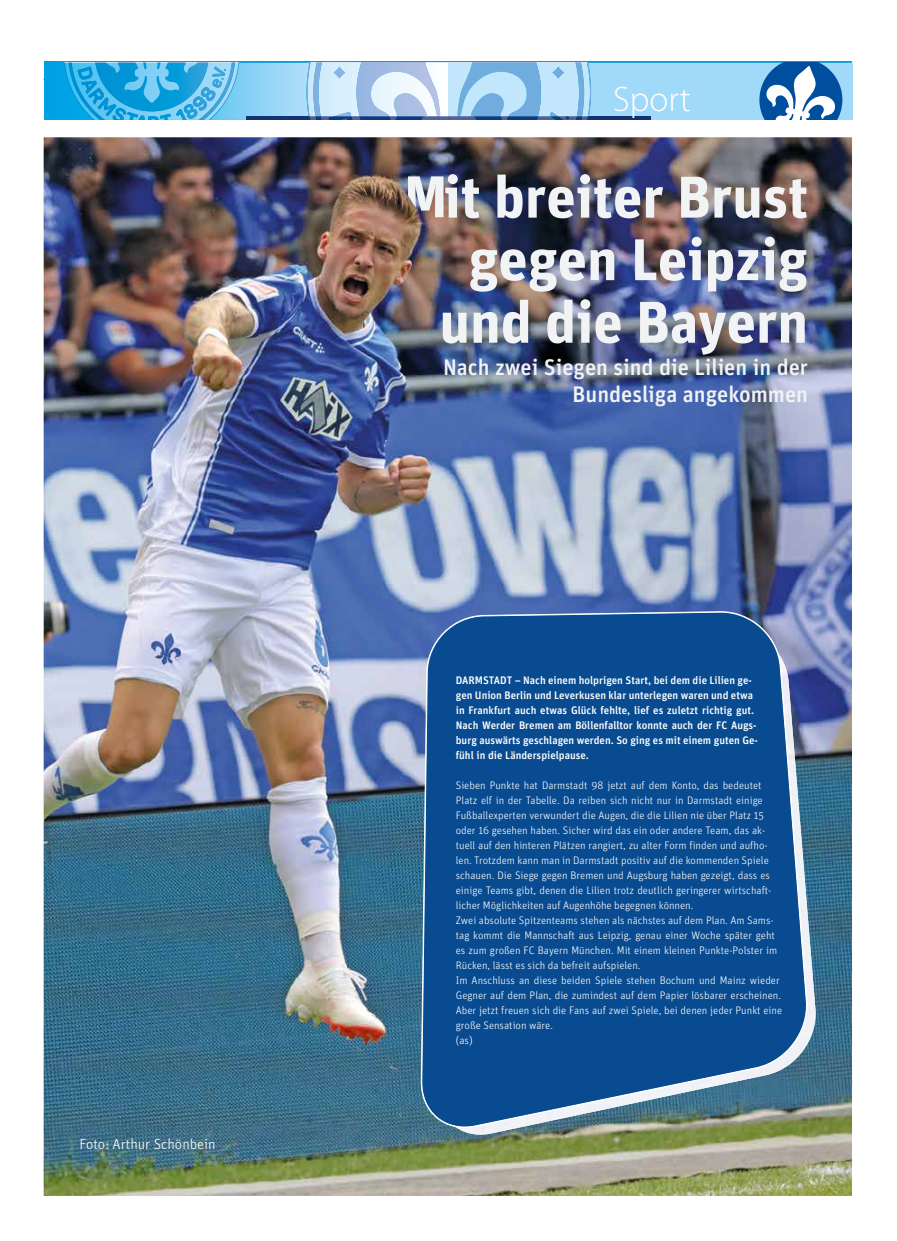
<style>
.page{position:relative;width:897px;height:1241px;background:#fff}
.page>*{position:absolute;margin:0;border:0;box-sizing:border-box;transform-origin:0 0}
.t1{font:700 58.75px/62.5px "Unit Pro";color:#f1f3f4;text-align:center}
.t2{font:300 35.62px "Myriad Pro";color:#fff}
.t3{font:500 22.5px/27px "Unit Pro";color:#f1f3f4;text-align:right}
.t4{font:300 14.75px "Unit Pro";color:#fff}
.t5{font:300 10.88px/15px "Unit Pro";color:#fff}
.t6{font:500 10.88px/15px "Unit Pro";color:#fff}
</style>
<div class="page">
<img style="left:44px;top:137px;width:808px;height:1058px">
<svg style="left:44px;top:63px;width:808px;height:57px;background:#82c2e8"></svg>
<img style="left:809px;top:669px;width:8px;height:403px">
<img style="left:479px;top:1132px;width:205px;height:2px">
<svg style="left:421px;top:611px;width:387px;height:517px;background:#185594"></svg>
<svg style="left:408px;top:176px;width:35px;height:41px"></svg>
<h3 class="t4" style="left:79px;top:1134px;width:138px">Foto: Arthur Schönbein</h3>
<h2 class="t2" style="left:613px;top:79px;width:79px">Sport</h2>
<h1 class="t1" style="left:439px;top:162px;width:370px">it breiter Brust gegen Leipzig und die Bayern</h1>
<h3 class="t3" style="left:443px;top:353px;width:366px">Nach zwei Siegen sind die Lilien in der<br>Bundesliga angekommen</h3>
<p class="t6" style="left:456px;top:672px;width:303px">DARMSTADT – Nach einem holprigen Start, bei dem die Lilien ge&shy;gen Union Berlin und Leverkusen klar unterlegen waren und etwa in Frankfurt auch etwas Glück fehlte, lief es zuletzt richtig gut.<br>Nach Werder Bremen am Böllenfalltor konnte auch der FC Augs&shy;burg auswärts geschlagen werden. So ging es mit einem guten Ge&shy;fühl in die Länderspielpause.</p>
<p class="t5" style="left:456px;top:777px;width:328px">Sieben Punkte hat Darmstadt 98 jetzt auf dem Konto, das bedeutet Platz elf in der Tabelle. Da reiben sich nicht nur in Darmstadt einige Fußballexperten verwundert die Augen, die die Lilien nie über Platz 15 oder 16 gesehen haben. Sicher wird das ein oder andere Team, das ak&shy;tuell auf den hinteren Plätzen rangiert, zu alter Form finden und aufho&shy;len. Trotzdem kann man in Darmstadt positiv auf die kommenden Spiele schauen. Die Siege gegen Bremen und Augsburg haben gezeigt, dass es einige Teams gibt, denen die Lilien trotz deutlich geringerer wirtschaft&shy;licher Möglichkeiten auf Augenhöhe begegnen können.<br>Zwei absolute Spitzenteams stehen als nächstes auf dem Plan. Am Sams&shy;tag kommt die Mannschaft aus Leipzig, genau einer Woche später geht es zum großen FC Bayern München. Mit einem kleinen Punkte-Polster im Rücken, lässt es sich da befreit aufspielen.<br>Im Anschluss an diese beiden Spiele stehen Bochum und Mainz wieder Gegner auf dem Plan, die zumindest auf dem Papier lösbarer erscheinen.<br>Aber jetzt freuen sich die Fans auf zwei Spiele, bei denen jeder Punkt eine große Sensation wäre.<br>(as)</p>
</div>
